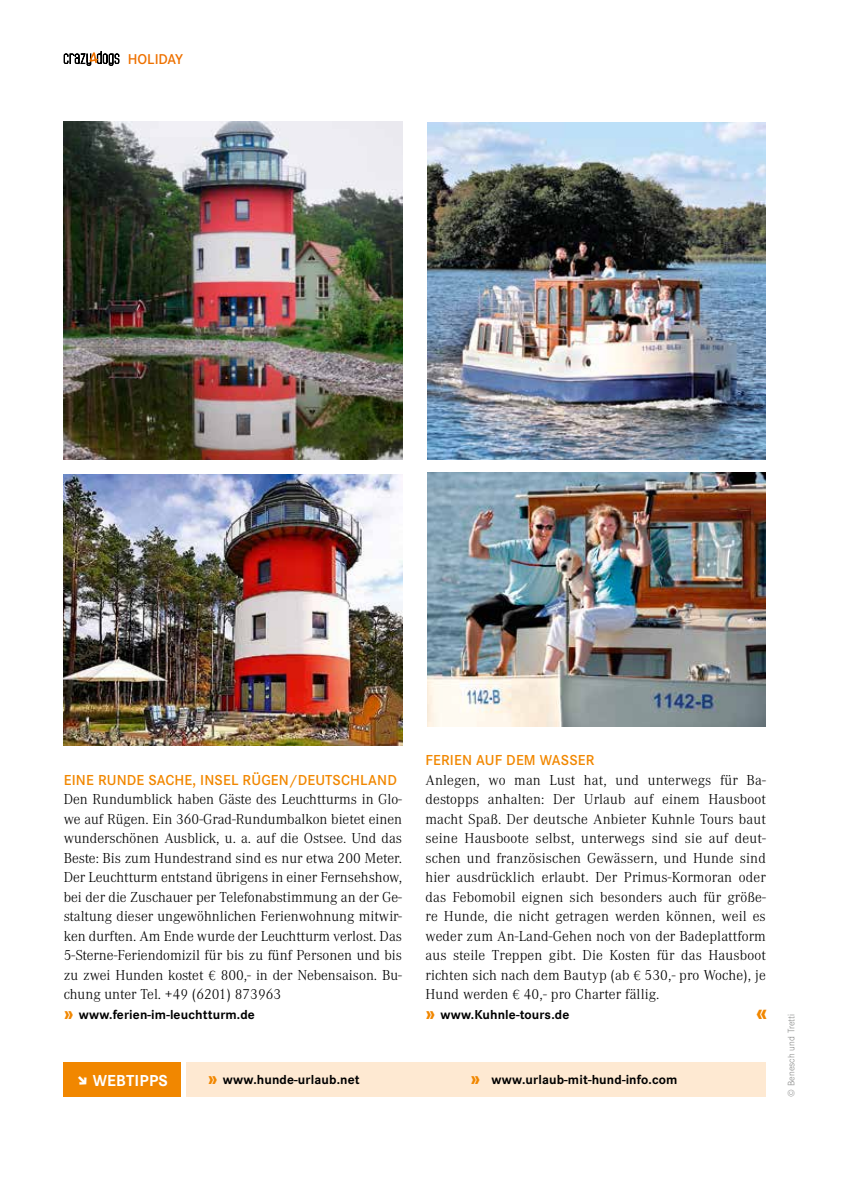
<style>
.page{position:relative;width:851px;height:1191px;background:#fff}
.page>*{position:absolute;margin:0;border:0;box-sizing:border-box;transform-origin:0 0}
.t1{font:800 19.5px "Corporate S";color:#f18700}
.t2{font:700 16.5px "Corporate S";letter-spacing:.01em;color:#fff}
.t3{font:300 15px/19.5px "Corporate A";color:#000;text-align:justify}
.t4{font:600 15px "Corporate S";letter-spacing:.01em;color:#f18700}
.t5{font:600 14.85px "Corporate S";color:#ee7100}
.t6{font:700 13.5px "Corporate S";letter-spacing:.01em;color:#000}
.t7{font:300 9.75px "Corporate S";letter-spacing:.01em;color:#868786}
.s1{font-family:"Berkeley";font-weight:400;font-size:14.25px}
.s2{font-weight:800;font-size:16.5px;color:#f18700}
</style>
<div class="page">
<svg style="left:63px;top:51px;width:57px;height:15px"></svg>
<div style="left:186px;top:1062px;width:579px;height:35px;background:#fee9d2"></div>
<div style="left:64px;top:1062px;width:117px;height:35px;background:#f18700"></div>
<img style="left:427px;top:473px;width:338px;height:253px">
<img style="left:427px;top:123px;width:338px;height:336px">
<img style="left:64px;top:474px;width:338px;height:272px">
<img style="left:64px;top:122px;width:338px;height:337px">
<p class="t5" style="left:128px;top:50px;width:57px">HOLIDAY</p>
<p class="t4" style="left:425px;top:752px;width:170px">FERIEN AUF DEM WASSER</p>
<p class="t3" style="left:425px;top:770px;width:342px">Anlegen, wo man Lust hat, und unterwegs für Ba&shy;destopps anhalten: Der Urlaub auf einem Hausboot macht Spaß. Der deutsche Anbieter Kuhnle Tours baut seine Hausboote selbst, unterwegs sind sie auf deut&shy;schen und französischen Gewässern, und Hunde sind hier ausdrücklich erlaubt. Der Primus-Kormoran oder das Febomobil eignen sich besonders auch für größe&shy;re Hunde, die nicht getragen werden können, weil es weder zum An-Land-Gehen noch von der Badeplattform aus steile Treppen gibt. Die Kosten für das Hausboot richten sich nach dem Bautyp (ab <span class="s1">€</span> 530,- pro Woche), je Hund werden <span class="s1">€</span> 40,- pro Charter fällig.</p>
<p class="t6" style="left:425px;top:1006px;width:145px"><span class="s2">»</span> www.Kuhnle-tours.de</p>
<p class="t4" style="left:64px;top:771px;width:334px">EINE RUNDE SACH E, I NSEL RÜGEN/DEUTSCH LAND</p>
<p class="t3" style="left:64px;top:790px;width:340px">Den Rundumblick haben Gäste des Leuchtturms in Glo&shy;we auf Rügen. Ein 360-Grad-Rundumbalkon bietet einen wunderschönen Ausblick, u. a. auf die Ostsee. Und das Beste: Bis zum Hundestrand sind es nur etwa 200 Meter.<br>Der Leuchtturm entstand übrigens in einer Fernsehshow, bei der die Zuschauer per Telefonabstimmung an der Ge&shy;staltung dieser ungewöhnlichen Ferienwohnung mitwir&shy;ken durften. Am Ende wurde der Leuchtturm verlost. Das 5-Sterne-Feriendomizil für bis zu fünf Personen und bis zu zwei Hunden kostet <span class="s1">€</span> 800,- in der Nebensaison. Bu&shy;chung unter Tel. +49 (6201) 873963</p>
<p class="t6" style="left:64px;top:1006px;width:192px"><span class="s2">»</span> www.ferien-im-leuchtturm.de</p>
<h1 class="t1" style="left:756px;top:1000px;width:13px">«</h1>
<p class="t7" style="left:785px;top:1097px;width:85px;rotate:-90deg">© Benesch und Tretti</p>
<p class="t2" style="left:93px;top:1071px;width:77px">webtipps</p>
<p class="t6" style="left:208px;top:1072px;width:153px"><span class="s2">»</span> www.hunde-urlaub.net</p>
<p class="t6" style="left:470px;top:1072px;width:208px"><span class="s2">»</span> www.urlaub-mit-hund-info.com</p>
</div>
